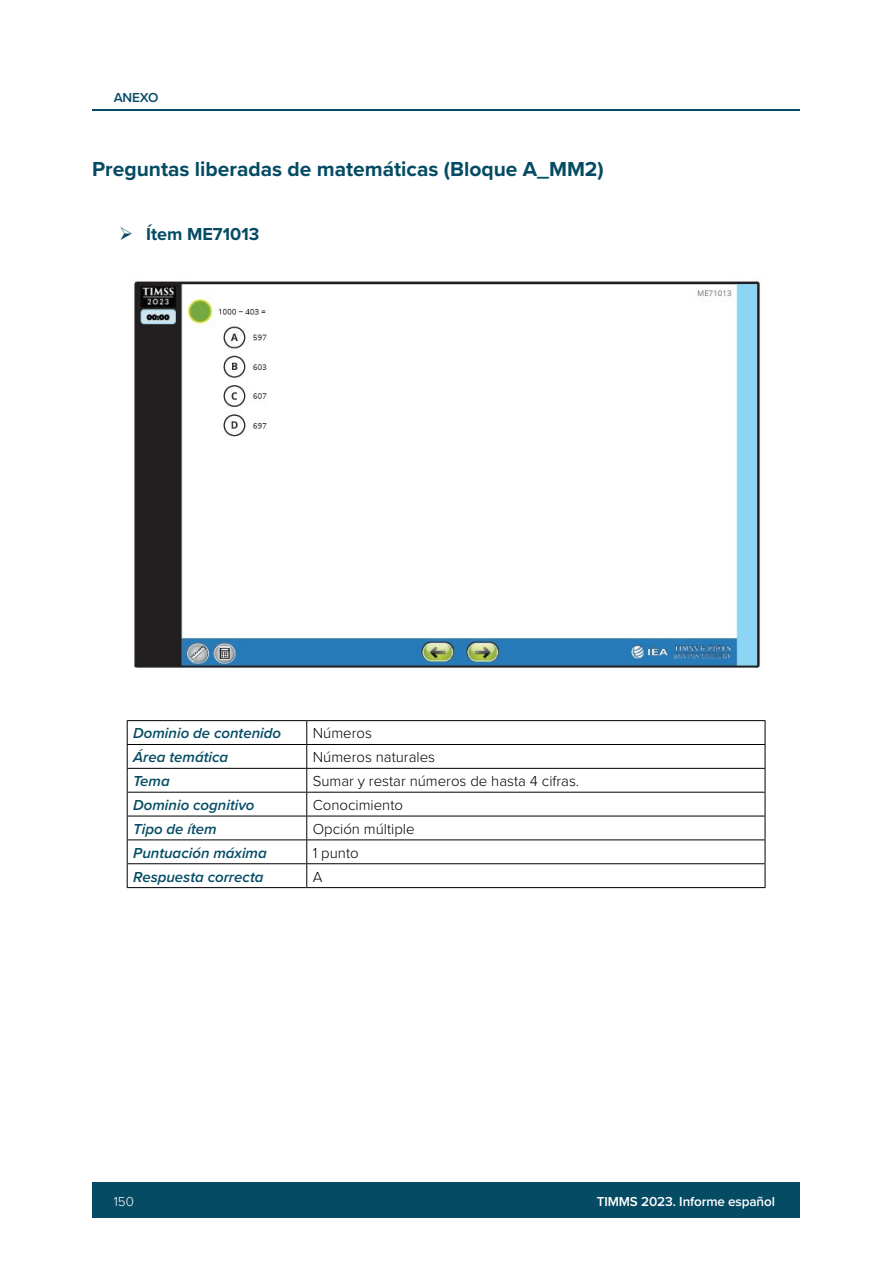
<style>
.page{position:relative;width:893px;height:1263px;background:#fff}
.page>*{position:absolute;margin:0;border:0;box-sizing:border-box;transform-origin:0 0}
.t1{font:700 21px "Proxima Nova";color:#044b63}
.t2{font:700 18px "Proxima Nova";color:#044b63}
.t3{font:italic 600 15px "Proxima Nova";color:#044b63}
.t4{font:300 15px "Proxima Nova";color:#000}
.t5{font:600 13.5px "Proxima Nova";letter-spacing:-.01em;color:#fff}
.t6{font:600 13.5px "Proxima Nova";letter-spacing:-.01em;color:#044b63}
.t7{font:300 13.5px "Proxima Nova";color:#fff}
</style>
<div class="page">
<hr style="left:92px;top:109px;width:708px;height:2px;background:#044b63">
<div style="left:92px;top:1182px;width:708px;height:36px;background:#044b63"></div>
<img style="left:134px;top:281px;width:627px;height:387px">
<hr style="left:127px;top:887px;width:180px;height:1px;background:#000">
<hr style="left:307px;top:887px;width:458px;height:1px;background:#000">
<hr style="left:127px;top:720px;width:180px;height:1px;background:#000">
<hr style="left:307px;top:720px;width:458px;height:1px;background:#000">
<hr style="left:127px;top:744px;width:180px;height:1px;background:#000">
<hr style="left:307px;top:744px;width:458px;height:1px;background:#000">
<hr style="left:127px;top:768px;width:180px;height:1px;background:#000">
<hr style="left:307px;top:768px;width:458px;height:1px;background:#000">
<hr style="left:127px;top:792px;width:180px;height:1px;background:#000">
<hr style="left:307px;top:792px;width:458px;height:1px;background:#000">
<hr style="left:127px;top:816px;width:180px;height:1px;background:#000">
<hr style="left:307px;top:816px;width:458px;height:1px;background:#000">
<hr style="left:127px;top:839px;width:180px;height:1px;background:#000">
<hr style="left:307px;top:839px;width:458px;height:1px;background:#000">
<hr style="left:127px;top:863px;width:180px;height:1px;background:#000">
<hr style="left:307px;top:863px;width:458px;height:1px;background:#000">
<svg style="left:127px;top:721px;width:1px;height:166px"></svg>
<svg style="left:306px;top:721px;width:1px;height:166px"></svg>
<svg style="left:765px;top:721px;width:1px;height:166px"></svg>
<p class="t6" style="left:114px;top:88px;width:46px">ANEXO</p>
<h1 class="t1" style="left:92px;top:153px;width:513px">Preguntas liberadas de matemáticas (Bloque A_MM2)</h1>
<p class="t2" style="left:119px;top:221px;width:142px">➢ Ítem ME71013</p>
<p class="t3" style="left:133px;top:722px;width:149px">Dominio de contenido</p>
<p class="t4" style="left:313px;top:722px;width:61px">Números</p>
<p class="t3" style="left:133px;top:746px;width:97px">Área temática</p>
<p class="t4" style="left:313px;top:746px;width:124px">Números naturales</p>
<p class="t3" style="left:133px;top:770px;width:38px">Tema</p>
<p class="t4" style="left:313px;top:770px;width:268px">Sumar y restar números de hasta 4 cifras.</p>
<p class="t3" style="left:133px;top:794px;width:123px">Dominio cognitivo</p>
<p class="t4" style="left:313px;top:794px;width:92px">Conocimiento</p>
<p class="t3" style="left:133px;top:818px;width:85px">Tipo de ítem</p>
<p class="t4" style="left:313px;top:818px;width:103px">Opción múltiple</p>
<p class="t3" style="left:133px;top:841px;width:135px">Puntuación máxima</p>
<p class="t4" style="left:313px;top:841px;width:47px">1 punto</p>
<p class="t3" style="left:133px;top:865px;width:132px">Respuesta correcta</p>
<p class="t4" style="left:313px;top:865px;width:11px">A</p>
<p class="t7" style="left:114px;top:1192px;width:22px">150</p>
<p class="t5" style="left:597px;top:1192px;width:180px">TIMMS 2023. Informe español</p>
</div>
